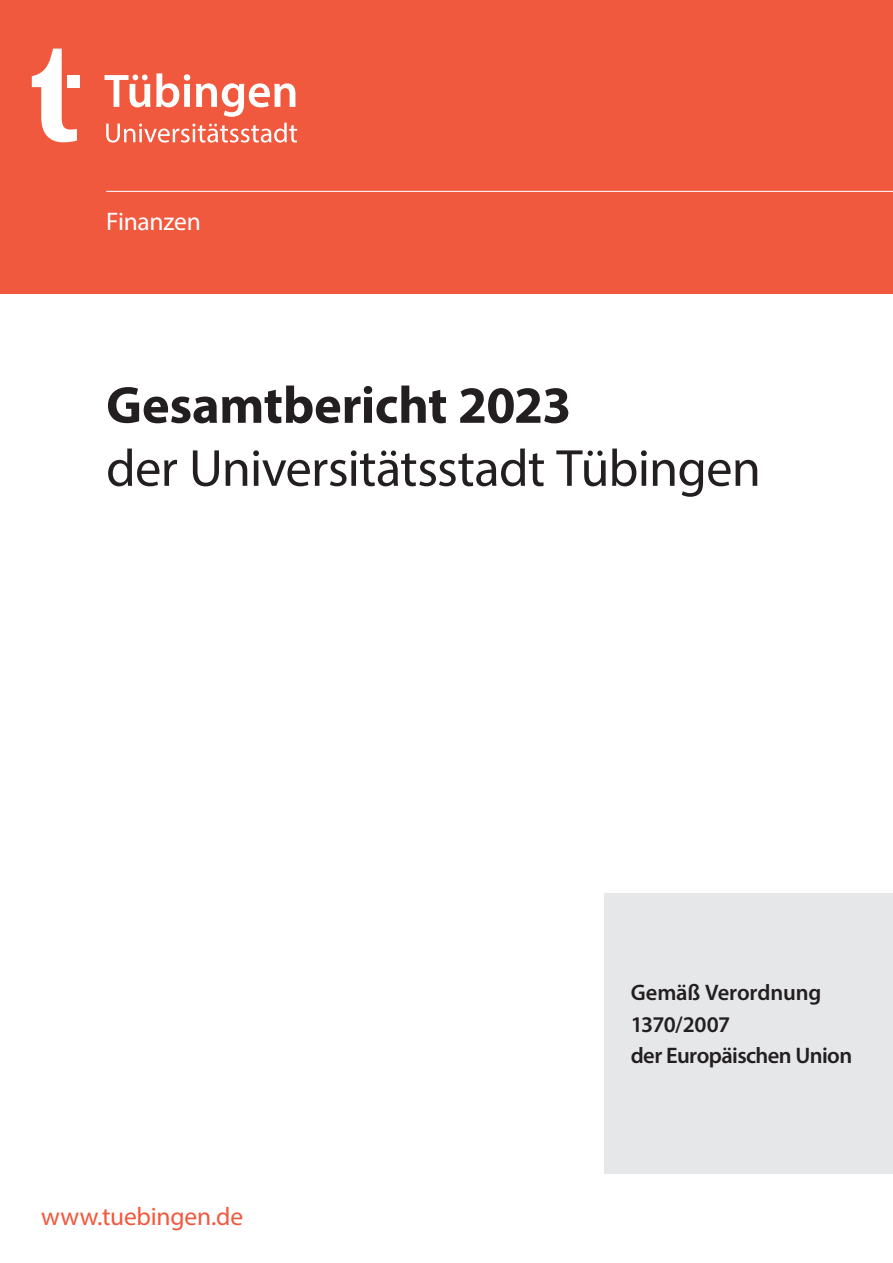
<style>
.page{position:relative;width:893px;height:1263px;background:#fff}
.page>*{position:absolute;margin:0;border:0;box-sizing:border-box;transform-origin:0 0}
.t1{font:52.5px "Myriad Pro";letter-spacing:-.015em;color:#231f20}
.t2{font:700 52.5px "Myriad Pro";letter-spacing:-.01em;color:#231f20}
.t3{font:25.5px "Myriad Pro";letter-spacing:-.01em;color:#f0593e}
.t4{font:25.5px "Myriad Pro";letter-spacing:-.01em;color:#fff}
.t5{font:600 22.5px/31.5px "Myriad Pro";letter-spacing:-.025em;color:#231f20}
</style>
<div class="page">
<div style="left:0;top:0;width:893px;height:293px;background:#f0593e"></div>
<svg style="left:106px;top:123px;width:191px;height:20px"></svg>
<svg style="left:104px;top:73px;width:191px;height:44px"></svg>
<svg style="left:32px;top:49px;width:45px;height:93px"></svg>
<div style="left:68px;top:75px;width:12px;height:12px;background:#fff"></div>
<hr style="left:106px;top:191px;width:787px;height:1px;background:#fff">
<div style="left:604px;top:893px;width:289px;height:281px;background:#e6e7e9"></div>
<h2 class="t4" style="left:106px;top:205px;width:96px">Finanzen</h2>
<p class="t2" style="left:106px;top:371px;width:467px">Gesamtbericht 2023</p>
<h1 class="t1" style="left:106px;top:436px;width:656px">der Universitätsstadt Tübingen</h1>
<p class="t3" style="left:41px;top:1200px;width:204px">www.tuebingen.de</p>
<h3 class="t5" style="left:631px;top:976px;width:223px">Gemäß Verordnung<br>1370/2007<br>der Europäischen Union</h3>
</div>
